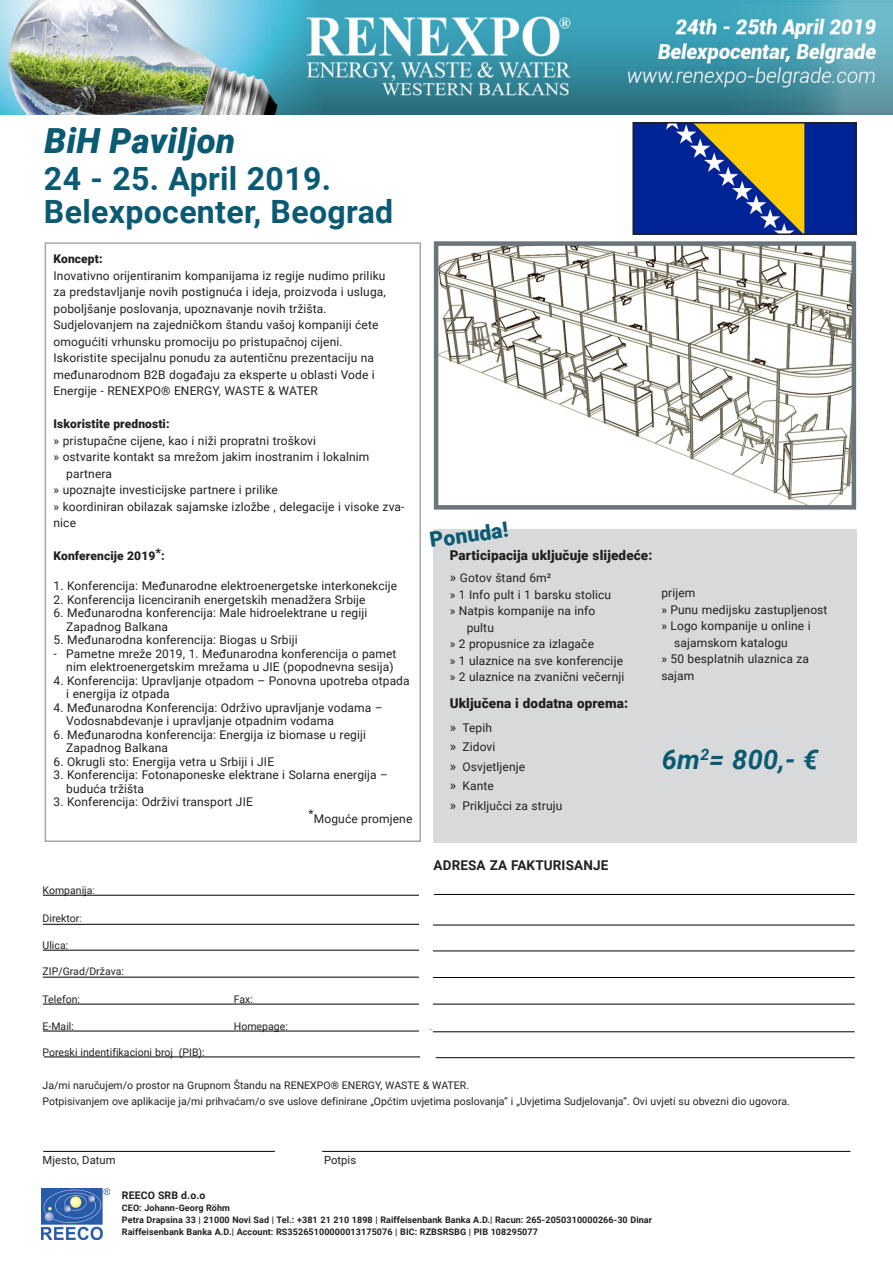
<style>
.page{position:relative;width:893px;height:1263px;background:#fff}
.page>*{position:absolute;margin:0;border:0;box-sizing:border-box;transform-origin:0 0}
.t1{font:italic 900 34.65px "Roboto";letter-spacing:.01em;color:#0b5a73}
.t2{font:700 32.1px "Roboto";letter-spacing:.01em;color:#0b5a73}
.t3{font:italic 700 27px "Roboto";color:#0b5a73}
.t4{font:900 21px "Roboto";color:#0b5a73}
.t5{font:900 13.5px "Roboto";letter-spacing:.01em;color:#231f20}
.t6{font:700 13.5px "Roboto";letter-spacing:.01em;color:#231f20}
.t7{font:12px/16.5px "Roboto";letter-spacing:.01em;color:#231f20}
.t8{font:900 12px "Roboto";letter-spacing:.01em;color:#231f20}
.t9{font:11.25px "Roboto";letter-spacing:.005em;color:#231f20}
.t10{font:10.5px "Roboto";letter-spacing:.005em;color:#231f20}
.t11{font:700 10.5px "Roboto";letter-spacing:.01em;color:#231f20}
.t12{font:10.5px "Roboto";color:#57585a}
.t13{font:700 9px "Roboto";letter-spacing:.01em;color:#231f20}
.s1{font-size:13.5px}
.s2{color:#57585a}
</style>
<div class="page">
<div style="left:45px;top:242px;width:376px;height:600px;border:2px solid #a5a6aa"></div>
<img style="left:439px;top:246px;width:412px;height:259px">
<div style="left:434px;top:241px;width:422px;height:269px;border:4px solid #6a747b"></div>
<div style="left:433px;top:529px;width:423px;height:313px;background:#d8d9db"></div>
<hr style="left:43px;top:895px;width:376px;height:1px;background:#000">
<hr style="left:43px;top:924px;width:376px;height:1px;background:#000">
<hr style="left:43px;top:950px;width:376px;height:1px;background:#000">
<hr style="left:43px;top:977px;width:376px;height:1px;background:#000">
<hr style="left:43px;top:1004px;width:376px;height:1px;background:#000">
<hr style="left:43px;top:1031px;width:376px;height:1px;background:#000">
<hr style="left:44px;top:1056px;width:376px;height:1px;background:#000">
<hr style="left:434px;top:894px;width:421px;height:1px;background:#000">
<hr style="left:433px;top:925px;width:422px;height:1px;background:#000">
<hr style="left:433px;top:950px;width:422px;height:1px;background:#000">
<hr style="left:433px;top:977px;width:422px;height:1px;background:#000">
<hr style="left:433px;top:1004px;width:422px;height:1px;background:#000">
<hr style="left:433px;top:1031px;width:422px;height:1px;background:#000">
<hr style="left:436px;top:1057px;width:419px;height:1px;background:#000">
<hr style="left:43px;top:1151px;width:232px;height:1px;background:#000">
<hr style="left:322px;top:1151px;width:528px;height:1px;background:#000">
<img style="left:41px;top:1188px;width:69px;height:51px">
<img style="left:0;top:0;width:893px;height:115px">
<img style="left:635px;top:125px;width:219px;height:107px">
<div style="left:632px;top:122px;width:225px;height:113px;border:2px solid #231f20"></div>
<p class="t1" style="left:45px;top:116px;width:192px">BiH Paviljon</p>
<p class="t2" style="left:44px;top:156px;width:289px">24 - 25. April 2019.</p>
<p class="t2" style="left:44px;top:189px;width:351px">Belexpocenter, Beograd</p>
<p class="t8" style="left:54px;top:250px;width:51px">Koncept:</p>
<p class="t7" style="left:54px;top:267px;width:334px;text-align:justify">Inovativno orijentiranim kompanijama iz regije nudimo priliku za predstavljanje novih postignuća i ideja, proizvoda i usluga, poboljšanje poslovanja, upoznavanje novih tržišta.</p>
<p class="t7" style="left:54px;top:316px;width:326px">Sudjelovanjem na zajedničkom štandu vašoj kompaniji ćete omogućiti vrhunsku promociju po pristupačnoj cijeni.</p>
<p class="t7" style="left:54px;top:349px;width:323px;text-align:justify">Iskoristite specijalnu ponudu za autentičnu prezentaciju na međunarodnom B2B događaju za eksperte u oblasti Vode i Energije - RENEXPO® ENERGY, WASTE &amp; WATER</p>
<p class="t8" style="left:54px;top:415px;width:118px">Iskoristite prednosti:</p>
<p class="t7" style="left:54px;top:432px;width:264px">» pristupačne cijene, kao i niži propratni troškovi</p>
<p class="t7" style="left:54px;top:448px;width:317px">» ostvarite kontakt sa mrežom jakim inostranim i lokalnim</p>
<p class="t7" style="left:66px;top:465px;width:47px">partnera</p>
<p class="t7" style="left:54px;top:481px;width:226px">» upoznajte investicijske partnere i prilike</p>
<p class="t7" style="left:54px;top:498px;width:352px">» koordiniran obilazak sajamske izložbe , delegacije i visoke zva&shy;nice</p>
<p class="t8" style="left:54px;top:547px;width:113px">Konferencije 2019*:</p>
<p class="t7" style="left:54px;top:577px;width:345px">1. Konferencija: Međunarodne elektroenergetske interkonekcije</p>
<p class="t7" style="left:54px;top:591px;width:314px">2. Konferencija licenciranih energetskih menadžera Srbije</p>
<p class="t7" style="left:66px;top:606px;width:302px;line-height:13.5px;text-indent:-13px">6. Međunarodna konferencija: Male hidroelektrane u regiji<br>Zapadnog Balkana</p>
<p class="t7" style="left:54px;top:631px;width:246px">5. Međunarodna konferencija: Biogas u Srbiji</p>
<p class="t7" style="left:54px;top:646px;width:344px;line-height:13.5px;text-align:right">- Pametne mreže 2019, 1. Međunarodna konferencija o pamet nim elektroenergetskim mrežama u JIE (popodnevna sesija)</p>
<p class="t7" style="left:66px;top:673px;width:345px;line-height:13.5px;text-indent:-13px">4. Konferencija: Upravljanje otpadom – Ponovna upotreba otpada i energija iz otpada</p>
<p class="t7" style="left:66px;top:700px;width:318px;line-height:13.5px;text-indent:-13px">4. Međunarodna Konferencija: Održivo upravljanje vodama –<br>Vodosnabdevanje i upravljanje otpadnim vodama</p>
<p class="t7" style="left:66px;top:727px;width:301px;line-height:13.5px;text-indent:-13px">6. Međunarodna konferencija: Energija iz biomase u regiji<br>Zapadnog Balkana</p>
<p class="t7" style="left:54px;top:753px;width:222px">6. Okrugli sto: Energija vetra u Srbiji i JIE</p>
<p class="t7" style="left:66px;top:768px;width:323px;line-height:13.5px;text-indent:-13px">3. Konferencija: Fotonaponeske elektrane i Solarna energija – buduća tržišta</p>
<p class="t7" style="left:54px;top:793px;width:201px">3. Konferencija: Održivi transport JIE</p>
<p class="t7" style="left:309px;top:810px;width:105px">*Moguće promjene</p>
<p class="t4" style="left:428px;top:525px;width:81px;rotate:-8deg">Ponuda!</p>
<p class="t5" style="left:450px;top:546px;width:204px">Participacija uključuje slijedeće:</p>
<p class="t7" style="left:450px;top:569px;width:103px"><span class="s1">»</span> Gotov štand 6m²</p>
<p class="t7" style="left:450px;top:586px;width:163px">» 1 Info pult i 1 barsku stolicu</p>
<p class="t7" style="left:467px;top:602px;width:130px;text-indent:-17px">» Natpis kompanije na info pultu</p>
<p class="t7" style="left:450px;top:635px;width:146px">» 2 propusnice za izlagače</p>
<p class="t7" style="left:450px;top:652px;width:175px">» 1 ulaznice na sve konferencije</p>
<p class="t7" style="left:450px;top:668px;width:176px">» 2 ulaznice na zvanični večernji</p>
<p class="t5" style="left:450px;top:693px;width:180px">Uključena i dodatna oprema:</p>
<p class="t7" style="left:450px;top:719px;width:44px"><span class="s1">»</span> Tepih</p>
<p class="t7" style="left:450px;top:738px;width:47px"><span class="s1">»</span> Zidovi</p>
<p class="t7" style="left:450px;top:758px;width:77px"><span class="s1">»</span> Osvjetljenje</p>
<p class="t7" style="left:450px;top:777px;width:46px"><span class="s1">»</span> Kante</p>
<p class="t7" style="left:450px;top:797px;width:114px"><span class="s1">»</span> Priključci za struju</p>
<p class="t7" style="left:661px;top:584px;width:36px">prijem</p>
<p class="t7" style="left:661px;top:601px;width:168px">» Punu medijsku zastupljenost</p>
<p class="t7" style="left:674px;top:617px;width:138px;text-indent:-13px">» Logo kompanije u online i sajamskom katalogu</p>
<p class="t7" style="left:661px;top:650px;width:149px">» 50 besplatnih ulaznica za sajam</p>
<p class="t3" style="left:662px;top:740px;width:158px">6m<sup>2</sup>= 800,- €</p>
<p class="t6" style="left:434px;top:855px;width:176px">ADRESA ZA FAKTURISANJE</p>
<p class="t10" style="left:43px;top:882px;width:54px">Kompanija<span class="s2">:</span></p>
<p class="t10" style="left:43px;top:911px;width:41px">Direktor<span class="s2">:</span></p>
<p class="t10" style="left:43px;top:938px;width:27px">Ulica:</p>
<p class="t10" style="left:43px;top:963px;width:83px">ZIP/Grad/Država:</p>
<p class="t10" style="left:43px;top:992px;width:39px">Telefon:</p>
<p class="t10" style="left:234px;top:992px;width:21px">Fax:</p>
<p class="t10" style="left:43px;top:1019px;width:33px">E-Mail:</p>
<p class="t10" style="left:234px;top:1019px;width:56px">Homepage:</p>
<p class="t12" style="left:429px;top:1019px;width:4px">.</p>
<p class="t10" style="left:43px;top:1044px;width:164px">Poreski indentifikacioni broj (PIB):</p>
<p class="t10" style="left:43px;top:1077px;width:428px">Ja/mi naručujem/o prostor na Grupnom Štandu na RENEXPO® ENERGY, WASTE &amp; WATER.</p>
<p class="t10" style="left:43px;top:1094px;width:749px">Potpisivanjem ove aplikacije ja/mi prihvaćam/o sve uslove definirane „Općtim uvjetima poslovanja“ i „Uvjetima Sudjelovanja“. Ovi uvjeti su obvezni dio ugovora.</p>
<p class="t9" style="left:43px;top:1152px;width:75px">Mjesto, Datum</p>
<p class="t9" style="left:324px;top:1152px;width:34px">Potpis</p>
<p class="t11" style="left:122px;top:1188px;width:85px">REECO SRB d.o.o</p>
<p class="t13" style="left:122px;top:1202px;width:110px">CEO: Johann-Georg Röhm</p>
<p class="t13" style="left:122px;top:1214px;width:532px">Petra Drapsina 33 | 21000 Novi Sad | Tel.: +381 21 210 1898 | Raiffeisenbank Banka A.D.| Racun: 265-2050310000266-30 Dinar</p>
<p class="t13" style="left:122px;top:1226px;width:418px">Raiffeisenbank Banka A.D.| Account: RS35265100000013175076 | BIC: RZBSRSBG | PIB 108295077</p>
</div>
